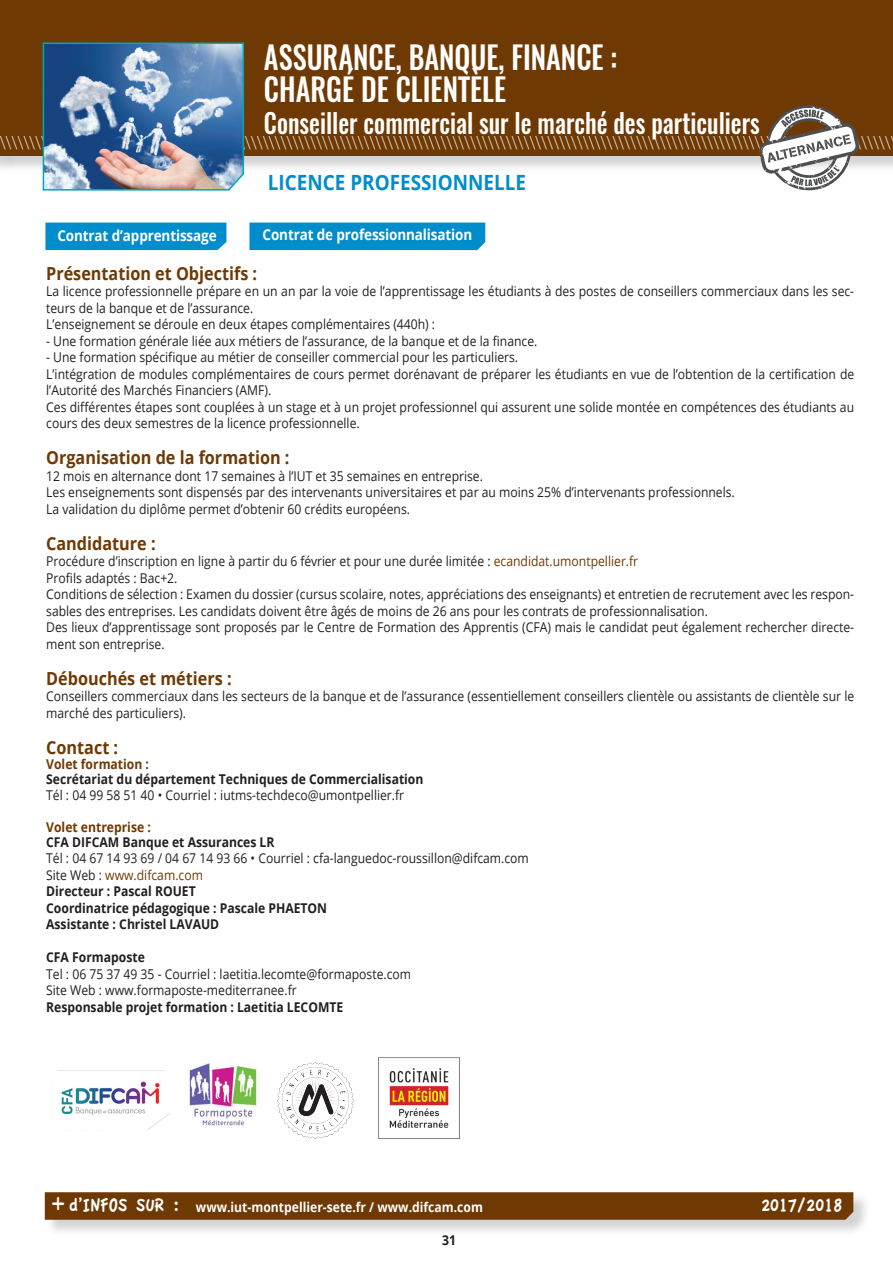
<style>
.page{position:relative;width:893px;height:1263px;background:#fff}
.page>*{position:absolute;margin:0;border:0;box-sizing:border-box;transform-origin:0 0}
.t1{font:54px "Mf I Love Glitter";color:#fff;scale:.9 1}
.t2{font:500 31.5px "Oswald";color:#fff;scale:.9 1}
.t3{font:500 27px "Oswald";color:#fff;scale:.9 1}
.t4{font:700 21px "Open Sans";color:#008dcb;scale:.9 1}
.t5{font:19.5px "Apple Casual";color:#fff;scale:.9 1}
.t6{font:700 18px "Open Sans";color:#6f3903;scale:.9 1}
.t7{font:700 15px "Open Sans";letter-spacing:-.01em;color:#fff;scale:.9 1}
.t8{font:13.5px/16.5px "Open Sans";color:#231f20;scale:.9 1}
.t9{font:700 13.5px "Open Sans";color:#231f20;scale:.9 1}
.t10{font:700 13.5px "Open Sans";color:#fff;scale:.9 1}
.t11{font:700 13.5px "Open Sans";color:#6f3903;scale:.9 1}
.t12{font:13.5px "Open Sans";color:#6f3903;scale:.9 1}
.s1{color:#6f3903}
.s2{color:#231f20}
</style>
<div class="page">
<img style="left:57px;top:1070px;width:113px;height:60px">
<div style="left:0;top:0;width:893px;height:156px;background:#6f3903"></div>
<div style="left:45px;top:1192px;width:825px;height:44px;background:#231f20;opacity:.2"></div>
<svg style="left:45px;top:1192px;width:808px;height:28px;background:#713c07"></svg>
<div style="left:45px;top:223px;width:181px;height:27px;background:#008dcb"></div>
<img style="left:277px;top:1062px;width:76px;height:76px">
<img style="left:378px;top:1057px;width:82px;height:82px">
<div style="left:249px;top:223px;width:236px;height:27px;background:#008dcb"></div>
<img style="left:189px;top:1063px;width:68px;height:63px">
<svg style="left:42px;top:42px;width:849px;height:149px"></svg>
<p class="t7" style="left:57px;top:225px;width:178px">Contrat d’apprentissage</p>
<p class="t2" style="left:264px;top:36px;width:394px">ASSURANCE, BANQUE, FINANCE :</p>
<p class="t2" style="left:264px;top:67px;width:271px">CHARGÉ DE CLIENTÈLE</p>
<p class="t3" style="left:264px;top:104px;width:552px">Conseiller commercial sur le marché des particuliers</p>
<p class="t4" style="left:268px;top:168px;width:288px">LICENCE PROFESSIONNELLE</p>
<p class="t7" style="left:263px;top:224px;width:234px">Contrat de professionnalisation</p>
<p class="t6" style="left:46px;top:260px;width:236px">Présentation et Objectifs :</p>
<p class="t8" style="left:46px;top:283px;width:899px">La licence professionnelle prépare en un an par la voie de l’apprentissage les étudiants à des postes de conseillers commerciaux dans les sec&shy;teurs de la banque et de l’assurance.</p>
<p class="t8" style="left:46px;top:316px;width:434px">L’enseignement se déroule en deux étapes complémentaires (440h) :</p>
<p class="t8" style="left:46px;top:332px;width:547px">- Une formation générale liée aux métiers de l’assurance, de la banque et de la finance.</p>
<p class="t8" style="left:46px;top:349px;width:526px">- Une formation spécifique au métier de conseiller commercial pour les particuliers.</p>
<p class="t8" style="left:46px;top:365px;width:899px">L’intégration de modules complémentaires de cours permet dorénavant de préparer les étudiants en vue de l’obtention de la certification de l’Autorité des Marchés Financiers (AMF).</p>
<p class="t8" style="left:46px;top:398px;width:899px">Ces différentes étapes sont couplées à un stage et à un projet professionnel qui assurent une solide montée en compétences des étudiants au cours des deux semestres de la licence professionnelle.</p>
<p class="t6" style="left:46px;top:445px;width:272px">Organisation de la formation :</p>
<p class="t8" style="left:46px;top:467px;width:487px">12 mois en alternance dont 17 semaines à l’IUT et 35 semaines en entreprise.</p>
<p class="t8" style="left:46px;top:484px;width:767px">Les enseignements sont dispensés par des intervenants universitaires et par au moins 25% d’intervenants professionnels.</p>
<p class="t8" style="left:46px;top:500px;width:406px">La validation du diplôme permet d’obtenir 60 crédits européens.</p>
<p class="t6" style="left:46px;top:530px;width:123px">Candidature :</p>
<p class="t8" style="left:46px;top:553px;width:659px">Procédure d’inscription en ligne à partir du 6 février et pour une durée limitée : <span class="s1">ecandidat.umontpellier.fr</span></p>
<p class="t8" style="left:46px;top:569px;width:147px">Profils adaptés : Bac+2.</p>
<p class="t8" style="left:46px;top:586px;width:899px">Conditions de sélection : Examen du dossier (cursus scolaire, notes, appréciations des enseignants) et entretien de recrutement avec les respon&shy;sables des entreprises. Les candidats doivent être âgés de moins de 26 ans pour les contrats de professionnalisation.</p>
<p class="t8" style="left:46px;top:619px;width:899px">Des lieux d’apprentissage sont proposés par le Centre de Formation des Apprentis (CFA) mais le candidat peut également rechercher directe&shy;ment son entreprise.</p>
<p class="t6" style="left:46px;top:665px;width:207px">Débouchés et métiers :</p>
<p class="t8" style="left:46px;top:688px;width:899px">Conseillers commerciaux dans les secteurs de la banque et de l’assurance (essentiellement conseillers clientèle ou assistants de clientèle sur le marché des particuliers).</p>
<p class="t6" style="left:46px;top:734px;width:81px">Contact :</p>
<p class="t11" style="left:46px;top:754px;width:116px">Volet formation :</p>
<p class="t9" style="left:46px;top:769px;width:421px">Secrétariat du département Techniques de Commercialisation</p>
<p class="t8" style="left:46px;top:787px;width:399px">Tél : 04 99 58 51 40 • Courriel : iutms-techdeco@umontpellier.fr</p>
<p class="t11" style="left:46px;top:817px;width:118px">Volet entreprise :</p>
<p class="t9" style="left:46px;top:832px;width:255px">CFA DIFCAM Banque et Assurances LR</p>
<p class="t8" style="left:46px;top:850px;width:538px">Tél : 04 67 14 93 69 / 04 67 14 93 66 • Courriel : cfa-languedoc-roussillon@difcam.com</p>
<p class="t12" style="left:46px;top:865px;width:176px"><span class="s2">Site Web :</span> www.difcam.com</p>
<p class="t9" style="left:46px;top:882px;width:168px">Directeur : Pascal ROUET</p>
<p class="t9" style="left:46px;top:898px;width:314px">Coordinatrice pédagogique : Pascale PHAETON</p>
<p class="t9" style="left:46px;top:915px;width:194px">Assistante : Christel LAVAUD</p>
<p class="t9" style="left:46px;top:948px;width:111px">CFA Formaposte</p>
<p class="t8" style="left:46px;top:965px;width:407px">Tel : 06 75 37 49 35 - Courriel : laetitia.lecomte@formaposte.com</p>
<p class="t8" style="left:46px;top:982px;width:280px">Site Web : www.formaposte-mediterranee.fr</p>
<p class="t9" style="left:46px;top:997px;width:332px">Responsable projet formation : Laetitia LECOMTE</p>
<p class="t1" style="left:52px;top:1169px;width:16px">+</p>
<p class="t5" style="left:69px;top:1194px;width:124px">d’INFOS SUR :</p>
<p class="t5" style="left:761px;top:1195px;width:92px">2017/2018</p>
<p class="t10" style="left:196px;top:1198px;width:320px">www.iut-montpellier-sete.fr / www.difcam.com</p>
<p class="t9" style="left:442px;top:1231px;width:17px">31</p>
</div>
